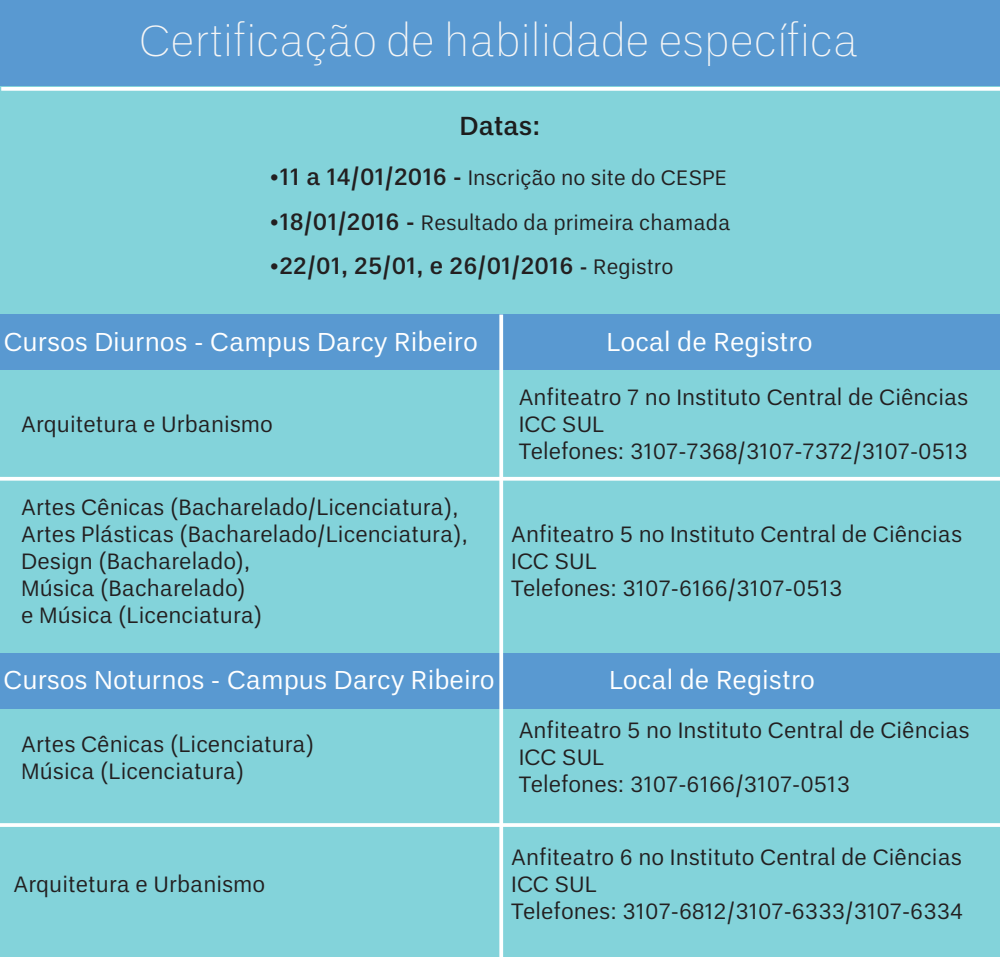
<style>
.page{position:relative;width:1000px;height:957px;background:#fff}
.page>*{position:absolute;margin:0;border:0;box-sizing:border-box;transform-origin:0 0}
.t1{font:300 45px "Un B Pro";color:#f6f6f6}
.t2{font:26.25px "Un B Pro";color:#fff}
.t3{font:500 26.25px "Un B Pro";color:#1d1d1d}
.t4{font:500 23.75px "Un B Pro";color:#231f20}
.t5{font:22.5px/27px "Un B Pro";color:#231f20}
.t6{font:21.25px "Un B Pro";color:#231f20}
.s1{font-weight:500;font-size:23.75px}
.s2{font-size:21.25px}
.s3{font-weight:400;font-size:21.25px}
</style>
<div class="page">
<div style="left:0;top:64px;width:1000px;height:893px;background:#83d3da"></div>
<div style="left:0;top:0;width:1000px;height:86px;background:#5999d1"></div>
<svg style="left:1px;top:87px;width:999px;height:4px;background:#f6fbfc"></svg>
<div style="left:0;top:315px;width:1000px;height:55px;background:#5999d1"></div>
<div style="left:0;top:653px;width:1000px;height:56px;background:#5999d1"></div>
<svg style="left:0;top:477px;width:1000px;height:4px;background:#f4fbfb"></svg>
<svg style="left:0;top:823px;width:1000px;height:4px;background:#f7fcfc"></svg>
<svg style="left:499px;top:315px;width:4px;height:642px;background:#f2f9fb"></svg>
<h1 class="t1" style="left:139px;top:14px;width:720px">Certificação de habilidade específica</h1>
<p class="t3" style="left:459px;top:105px;width:83px">Datas:</p>
<p class="t6" style="left:270px;top:166px;width:460px"><span class="s1">•11 a 14/01/2016 -</span> Inscrição no site do CESPE</p>
<p class="t6" style="left:270px;top:210px;width:462px"><span class="s1">•18/01/2016 -</span> Resultado da primeira chamada</p>
<p class="t4" style="left:270px;top:247px;width:405px">•22/01, 25/01, e 26/01/2016 <span class="s2">-</span> <span class="s3">Registro</span></p>
<p class="t2" style="left:4px;top:327px;width:476px">Cursos Diurnos - Campus Darcy Ribeiro</p>
<p class="t2" style="left:607px;top:326px;width:208px">Local de Registro</p>
<p class="t5" style="left:21px;top:410px;width:253px">Arquitetura e Urbanismo</p>
<p class="t5" style="left:21px;top:494px;width:448px">Artes Cênicas (Bacharelado/Licenciatura), Artes Plásticas (Bacharelado/Licenciatura), Design (Bacharelado),<br>Música (Bacharelado)<br>e Música (Licenciatura)</p>
<p class="t5" style="left:519px;top:383px;width:451px">Anfiteatro 7 no Instituto Central de Ciências<br>ICC SUL<br>Telefones: 3107-7368/3107-7372/3107-0513</p>
<p class="t5" style="left:511px;top:521px;width:452px">Anfiteatro 5 no Instituto Central de Ciências<br>ICC SUL<br>Telefones: 3107-6166/3107-0513</p>
<p class="t2" style="left:4px;top:665px;width:493px">Cursos Noturnos - Campus Darcy Ribeiro</p>
<p class="t2" style="left:609px;top:665px;width:208px">Local de Registro</p>
<p class="t5" style="left:21px;top:730px;width:294px">Artes Cênicas (Licenciatura)<br>Música (Licenciatura)</p>
<p class="t5" style="left:14px;top:870px;width:253px">Arquitetura e Urbanismo</p>
<p class="t5" style="left:519px;top:717px;width:452px">Anfiteatro 5 no Instituto Central de Ciências<br>ICC SUL<br>Telefones: 3107-6166/3107-0513</p>
<p class="t5" style="left:511px;top:843px;width:454px">Anfiteatro 6 no Instituto Central de Ciências<br>ICC SUL<br>Telefones: 3107-6812/3107-6333/3107-6334</p>
</div>
